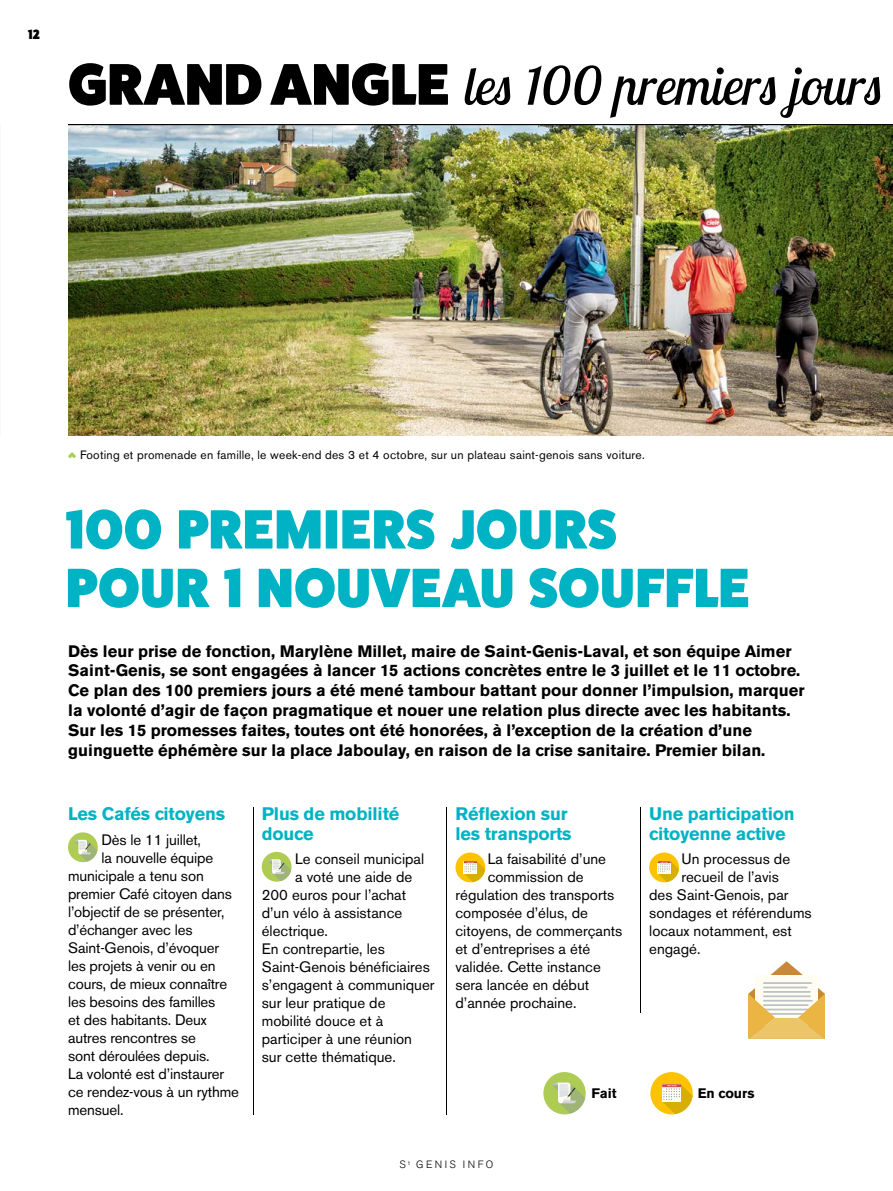
<style>
.page{position:relative;width:893px;height:1191px;background:#fff}
.page>*{position:absolute;margin:0;border:0;box-sizing:border-box;transform-origin:0 0}
.grand_angle_titre_ve{font:55.5px/58.5px "Fat Frank";letter-spacing:.005em;color:#00b3c4}
.t1{font:italic 52.5px "Lobster Two";color:#000}
.t2{font:700 18px/19.5px "Akzidenz Grotesk BE";letter-spacing:-.01em;color:#00b3c4}
.chapô{font:700 16.5px/19.8px "Akzidenz Grotesk BE";color:#000}
.texte_ok{font:15px "Akzidenz Grotesk BE";color:#000}
.chapô-2{font:700 13.65px "Akzidenz Grotesk BE";color:#000}
.t3{font:13.5px "Fat Frank";color:#000}
.t4{font:12px "Akzidenz Grotesk BE";letter-spacing:.02em;color:#000}
.t5{font:300 10.5px "Akzidenz Grotesk BE";letter-spacing:.24em;color:#000}
.s1{font-family:"Fat Frank";font-style:normal;font-size:58.95px}
</style>
<div class="page">
<img style="left:68px;top:125px;width:825px;height:311px">
<div style="left:68px;top:832px;width:30px;height:30px;background:#aecc53;border-radius:15px"></div>
<svg style="left:74px;top:839px;width:23px;height:22px"></svg>
<div style="left:262px;top:852px;width:30px;height:29px;background:#aecc53;border-radius:15px"></div>
<svg style="left:268px;top:859px;width:23px;height:22px"></svg>
<svg style="left:455px;top:852px;width:30px;height:30px"></svg>
<svg style="left:464px;top:860px;width:21px;height:22px"></svg>
<div style="left:649px;top:852px;width:30px;height:30px;background:#fdc300;border-radius:15px"></div>
<svg style="left:657px;top:860px;width:22px;height:22px"></svg>
<svg style="left:68px;top:452px;width:8px;height:6px"></svg>
<hr style="left:68px;top:124px;width:825px;height:1px;background:#000">
<div style="left:543px;top:1072px;width:43px;height:42px;background:#aecc53;border-radius:21px"></div>
<svg style="left:552px;top:1082px;width:33px;height:31px"></svg>
<div style="left:650px;top:1072px;width:43px;height:42px;background:#fdc300;border-radius:21px"></div>
<svg style="left:662px;top:1083px;width:31px;height:31px"></svg>
<div style="left:240px;top:796px;width:28px;height:319px;background:#000;opacity:.5"></div>
<div style="left:433px;top:796px;width:28px;height:319px;background:#000;opacity:.5"></div>
<div style="left:627px;top:796px;width:28px;height:217px;background:#fff"></div>
<svg style="left:748px;top:961px;width:77px;height:77px"></svg>
<p class="t3" style="left:28px;top:26px;width:13px">12</p>
<p class="t1" style="left:68px;top:52px;width:817px"><span class="s1">GRAND ANGLE</span> les 100 premiers jours</p>
<p class="t4" style="left:80px;top:448px;width:566px">Footing et promenade en famille, le week-end des 3 et 4 octobre, sur un plateau saint-genois sans voiture.</p>
<p class="grand_angle_titre_ve" style="left:66px;top:499px;width:685px">100 PREMIERS JOURS<br>POUR 1 NOUVEAU SOUFFLE</p>
<p class="chapô" style="left:68px;top:641px;width:738px">Dès leur prise de fonction, Marylène Millet, maire de Saint-Genis-Laval, et son équipe Aimer Saint-Genis, se sont engagées à lancer 15 actions concrètes entre le 3 juillet et le 11 octobre.<br>Ce plan des 100 premiers jours a été mené tambour battant pour donner l’impulsion, marquer la volonté d’agir de façon pragmatique et nouer une relation plus directe avec les habitants.<br>Sur les 15 promesses faites, toutes ont été honorées, à l’exception de la création d’une guinguette éphémère sur la place Jaboulay, en raison de la crise sanitaire. Premier bilan.</p>
<p class="t2" style="left:68px;top:804px;width:159px">Les Cafés citoyens</p>
<p class="texte_ok" style="left:101px;top:830px;width:101px">Dès le 11 juillet,</p>
<p class="texte_ok" style="left:101px;top:848px;width:113px">la nouvelle équipe</p>
<p class="texte_ok" style="left:68px;top:866px;width:137px">municipale a tenu son</p>
<p class="texte_ok" style="left:68px;top:884px;width:165px">premier Café citoyen dans</p>
<p class="texte_ok" style="left:68px;top:902px;width:158px">l’objectif de se présenter,</p>
<p class="texte_ok" style="left:68px;top:920px;width:126px">d’échanger avec les</p>
<p class="texte_ok" style="left:68px;top:938px;width:153px">Saint-Genois, d’évoquer</p>
<p class="texte_ok" style="left:68px;top:956px;width:149px">les projets à venir ou en</p>
<p class="texte_ok" style="left:68px;top:974px;width:161px">cours, de mieux connaître</p>
<p class="texte_ok" style="left:68px;top:992px;width:149px">les besoins des familles</p>
<p class="texte_ok" style="left:68px;top:1010px;width:140px">et des habitants. Deux</p>
<p class="texte_ok" style="left:68px;top:1028px;width:129px">autres rencontres se</p>
<p class="texte_ok" style="left:68px;top:1046px;width:143px">sont déroulées depuis.</p>
<p class="texte_ok" style="left:68px;top:1064px;width:158px">La volonté est d’instaurer</p>
<p class="texte_ok" style="left:68px;top:1082px;width:172px">ce rendez-vous à un rythme</p>
<p class="texte_ok" style="left:68px;top:1100px;width:57px">mensuel.</p>
<p class="t2" style="left:262px;top:804px;width:139px">Plus de mobilité douce</p>
<p class="texte_ok" style="left:295px;top:850px;width:131px">Le conseil municipal</p>
<p class="texte_ok" style="left:295px;top:868px;width:119px">a voté une aide de</p>
<p class="texte_ok" style="left:262px;top:886px;width:146px">200 euros pour l’achat</p>
<p class="texte_ok" style="left:262px;top:904px;width:142px">d’un vélo à assistance</p>
<p class="texte_ok" style="left:262px;top:922px;width:68px">électrique.</p>
<p class="texte_ok" style="left:262px;top:940px;width:125px">En contrepartie, les</p>
<p class="texte_ok" style="left:262px;top:958px;width:170px">Saint-Genois bénéficiaires</p>
<p class="texte_ok" style="left:262px;top:976px;width:174px">s’engagent à communiquer</p>
<p class="texte_ok" style="left:262px;top:994px;width:125px">sur leur pratique de</p>
<p class="texte_ok" style="left:262px;top:1012px;width:123px">mobilité douce et à</p>
<p class="texte_ok" style="left:262px;top:1030px;width:152px">participer à une réunion</p>
<p class="texte_ok" style="left:262px;top:1048px;width:136px">sur cette thématique.</p>
<p class="t2" style="left:455px;top:804px;width:118px">Réflexion sur les transports</p>
<p class="texte_ok" style="left:488px;top:850px;width:120px">La faisabilité d’une</p>
<p class="texte_ok" style="left:488px;top:868px;width:97px">commission de</p>
<p class="texte_ok" style="left:455px;top:886px;width:160px">régulation des transports</p>
<p class="texte_ok" style="left:455px;top:904px;width:134px">composée d’élus, de</p>
<p class="texte_ok" style="left:455px;top:922px;width:168px">citoyens, de commerçants</p>
<p class="texte_ok" style="left:455px;top:940px;width:136px">et d’entreprises a été</p>
<p class="texte_ok" style="left:455px;top:958px;width:147px">validée. Cette instance</p>
<p class="texte_ok" style="left:455px;top:976px;width:135px">sera lancée en début</p>
<p class="texte_ok" style="left:455px;top:994px;width:122px">d’année prochaine.</p>
<p class="t2" style="left:649px;top:804px;width:147px">Une participation citoyenne active</p>
<p class="texte_ok" style="left:681px;top:850px;width:110px">Un processus de</p>
<p class="texte_ok" style="left:681px;top:868px;width:99px">recueil de l’avis</p>
<p class="texte_ok" style="left:649px;top:886px;width:141px">des Saint-Genois, par</p>
<p class="texte_ok" style="left:649px;top:904px;width:164px">sondages et référendums</p>
<p class="texte_ok" style="left:649px;top:922px;width:144px">locaux notamment, est</p>
<p class="texte_ok" style="left:649px;top:940px;width:53px">engagé.</p>
<p class="chapô-2" style="left:592px;top:1085px;width:27px">Fait</p>
<p class="chapô-2" style="left:698px;top:1085px;width:58px">En cours</p>
<p class="t5" style="left:400px;top:1158px;width:95px">S<sup>t</sup> GENIS INFO</p>
</div>
